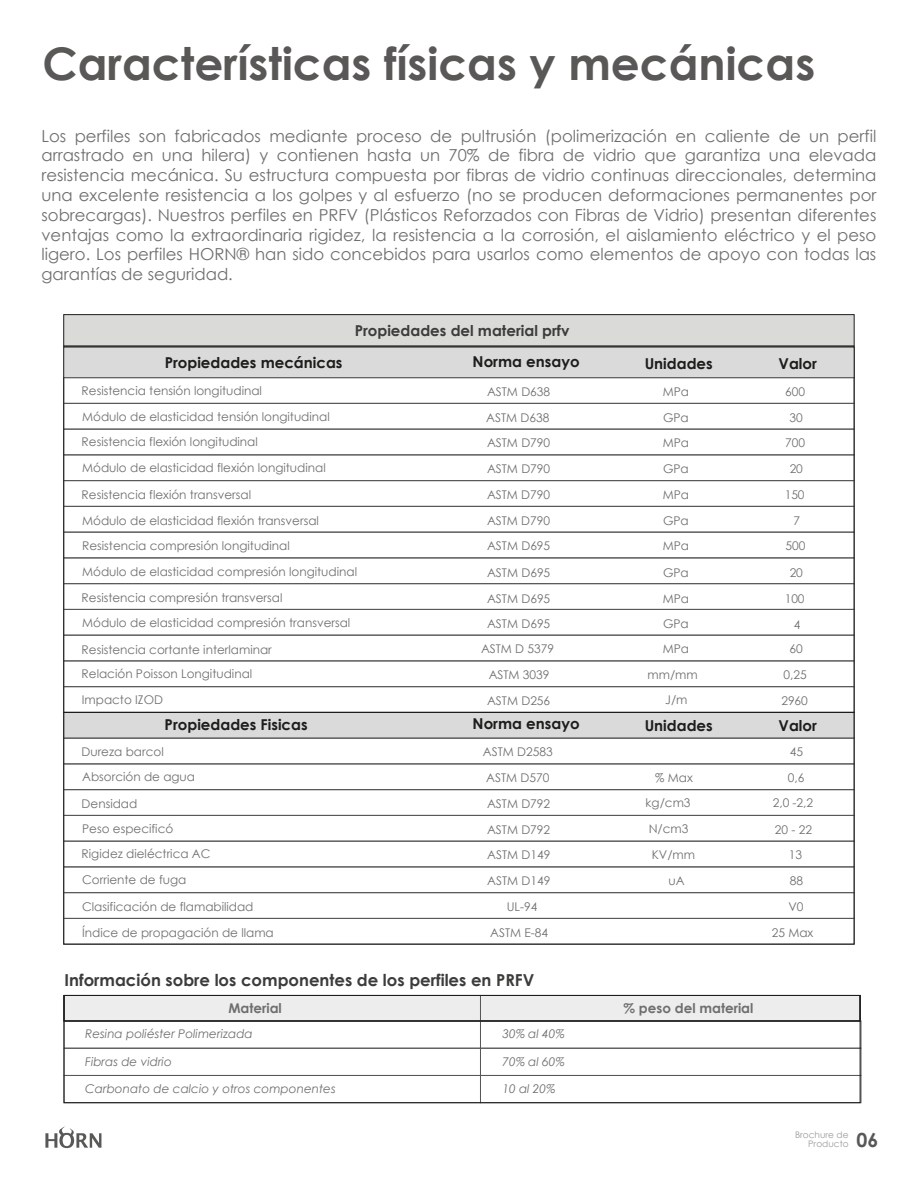
<style>
.page{position:relative;width:918px;height:1188px;background:#fff}
.page>*{position:absolute;margin:0;border:0;box-sizing:border-box;transform-origin:0 0}
.t1{font:700 45px "Century Gothic";color:#595857}
.t2{font:700 19.5px "Century Gothic";color:#585857}
.t3{font:16.5px/19.8px "Century Gothic";color:#706f6f;text-align:justify}
.t4{font:700 16.5px "Century Gothic";color:#3c3c3b}
.t5{font:700 15px "Century Gothic";color:#1d1d1b}
.t6{font:700 15px "Century Gothic";color:#3c3c3b}
.t7{font:700 13.5px "Century Gothic";color:#706f6f}
.t8{font:12px/25.8px "Century Gothic";color:#706f6f}
.t9{font:italic 12px "Century Gothic";color:#706f6f}
.t10{font:9px/9px "Century Gothic";color:#9d9b9b;text-align:right}
</style>
<div class="page">
<div style="left:63px;top:314px;width:792px;height:32px;background:#dadad9;border:1px solid #1d1d1b"></div>
<div style="left:63px;top:346px;width:792px;height:32px;border:1px solid #3c3c3b"></div>
<div style="left:64px;top:347px;width:790px;height:31px;background:#dadada"></div>
<div style="left:63px;top:377px;width:792px;height:27px;border:1px solid #575756"></div>
<div style="left:63px;top:403px;width:792px;height:27px;border:1px solid #575756"></div>
<div style="left:63px;top:429px;width:792px;height:26px;border:1px solid #575756"></div>
<div style="left:63px;top:454px;width:792px;height:27px;border:1px solid #575756"></div>
<div style="left:63px;top:532px;width:792px;height:26px;border:1px solid #575756"></div>
<div style="left:63px;top:558px;width:792px;height:26px;border:1px solid #575756"></div>
<div style="left:63px;top:583px;width:792px;height:27px;border:1px solid #575756"></div>
<div style="left:63px;top:609px;width:792px;height:27px;border:1px solid #575756"></div>
<div style="left:63px;top:635px;width:792px;height:26px;border:1px solid #575756"></div>
<div style="left:63px;top:661px;width:792px;height:26px;border:1px solid #575756"></div>
<div style="left:63px;top:686px;width:792px;height:27px;border:1px solid #575756"></div>
<div style="left:63px;top:712px;width:792px;height:27px;background:#dadada;border:1px solid #575756"></div>
<div style="left:63px;top:738px;width:792px;height:26px;border:1px solid #575756"></div>
<div style="left:63px;top:764px;width:792px;height:26px;border:1px solid #575756"></div>
<div style="left:63px;top:789px;width:792px;height:27px;border:1px solid #575756"></div>
<div style="left:63px;top:815px;width:792px;height:27px;border:1px solid #575756"></div>
<div style="left:63px;top:841px;width:792px;height:26px;border:1px solid #575756"></div>
<div style="left:63px;top:867px;width:792px;height:26px;border:1px solid #575756"></div>
<div style="left:63px;top:892px;width:792px;height:27px;border:1px solid #575756"></div>
<div style="left:63px;top:918px;width:792px;height:27px;border:1px solid #575756"></div>
<div style="left:63px;top:480px;width:792px;height:27px;border:1px solid #575756"></div>
<div style="left:63px;top:506px;width:792px;height:27px;border:1px solid #575756"></div>
<div style="left:63px;top:712px;width:792px;height:233px;border:1px solid #1d1d1b"></div>
<svg style="left:45px;top:1126px;width:56px;height:22px"></svg>
<div style="left:64px;top:995px;width:417px;height:26px;background:#ededed"></div>
<div style="left:480px;top:995px;width:380px;height:26px;background:#ededed;border:1px solid #575756"></div>
<div style="left:64px;top:1021px;width:417px;height:27px;border:1px solid #575756"></div>
<div style="left:480px;top:1021px;width:381px;height:27px;border:1px solid #575756"></div>
<div style="left:64px;top:1048px;width:417px;height:28px;border:1px solid #575756"></div>
<div style="left:480px;top:1048px;width:381px;height:28px;border:1px solid #575756"></div>
<div style="left:64px;top:1075px;width:417px;height:28px;border:1px solid #575756"></div>
<div style="left:480px;top:1075px;width:381px;height:28px;border:1px solid #575756"></div>
<div style="left:64px;top:995px;width:796px;height:108px;border:1px solid #1d1d1b"></div>
<div style="left:64px;top:995px;width:796px;height:26px;border:1px solid #1d1d1b"></div>
<h1 class="t1" style="left:43px;top:30px;width:774px">Características físicas y mecánicas</h1>
<p class="t3" style="left:41px;top:125px;width:836px">Los perfiles son fabricados mediante proceso de pultrusión (polimerización en caliente de un perfil arrastrado en una hilera) y contienen hasta un 70% de fibra de vidrio que garantiza una elevada resistencia mecánica. Su estructura compuesta por fibras de vidrio continuas direccionales, determina una excelente resistencia a los golpes y al esfuerzo (no se producen deformaciones permanentes por sobrecargas). Nuestros perfiles en PRFV (Plásticos Reforzados con Fibras de Vidrio) presentan diferentes ventajas como la extraordinaria rigidez, la resistencia a la corrosión, el aislamiento eléctrico y el peso ligero. Los perfiles HORN® han sido concebidos para usarlos como elementos de apoyo con todas las garantías de seguridad.</p>
<p class="t6" style="left:355px;top:319px;width:216px">Propiedades del material prfv</p>
<p class="t5" style="left:165px;top:351px;width:179px">Propiedades mecánicas</p>
<p class="t5" style="left:473px;top:350px;width:109px">Norma ensayo</p>
<p class="t5" style="left:645px;top:352px;width:70px">Unidades</p>
<p class="t8" style="left:486px;top:378px;width:66px;text-align:justify">ASTM D638<br>ASTM D638<br>ASTM D790<br>ASTM D790</p>
<p class="t8" style="left:663px;top:378px;width:28px;text-align:justify">MPa GPa MPa GPa</p>
<p class="t8" style="left:82px;top:377px;width:250px">Resistencia tensión longitudinal<br>Módulo de elasticidad tensión longitudinal Resistencia flexión longitudinal<br>Módulo de elasticidad flexión longitudinal</p>
<p class="t8" style="left:82px;top:482px;width:277px">Resistencia flexión transversal<br>Módulo de elasticidad flexión transversal Resistencia compresión longitudinal<br>Módulo de elasticidad compresión longitudinal Resistencia compresión transversal<br>Módulo de elasticidad compresión transversal</p>
<p class="t8" style="left:82px;top:661px;width:172px">Relación Poisson Longitudinal<br>Impacto IZOD</p>
<p class="t8" style="left:82px;top:636px;width:192px">Resistencia cortante interlaminar</p>
<p class="t8" style="left:487px;top:481px;width:65px">ASTM D790<br>ASTM D790</p>
<p class="t8" style="left:663px;top:481px;width:28px">MPa<br>GPa</p>
<p class="t8" style="left:487px;top:533px;width:65px">ASTM D695</p>
<p class="t8" style="left:663px;top:533px;width:28px">MPa</p>
<p class="t8" style="left:487px;top:560px;width:65px;text-align:justify">ASTM D695<br>ASTM D695<br>ASTM D695</p>
<p class="t8" style="left:663px;top:560px;width:28px;text-align:justify">GPa MPa GPa</p>
<p class="t8" style="left:481px;top:636px;width:75px">ASTM D 5379</p>
<p class="t8" style="left:663px;top:636px;width:28px">MPa</p>
<p class="t8" style="left:487px;top:662px;width:65px">ASTM 3039<br>ASTM D256</p>
<p class="t8" style="left:665px;top:661px;width:34px;text-indent:-18px">mm/mm<br>J/m</p>
<p class="t5" style="left:779px;top:352px;width:40px">Valor</p>
<p class="t8" style="left:785px;top:379px;width:22px;text-align:center">600<br>30<br>700<br>20<br>150<br>7</p>
<p class="t8" style="left:785px;top:533px;width:21px">500</p>
<p class="t8" style="left:785px;top:560px;width:21px;text-align:center">20<br>100<br>4</p>
<p class="t8" style="left:789px;top:636px;width:15px">60</p>
<p class="t8" style="left:781px;top:661px;width:28px;line-height:26.2px">0,25<br>2960</p>
<p class="t5" style="left:165px;top:713px;width:145px">Propiedades Fisicas</p>
<p class="t5" style="left:473px;top:712px;width:109px">Norma ensayo</p>
<p class="t5" style="left:645px;top:714px;width:70px">Unidades</p>
<p class="t5" style="left:779px;top:714px;width:40px">Valor</p>
<p class="t8" style="left:483px;top:739px;width:71px">ASTM D2583<br>ASTM D570<br>ASTM D792<br>ASTM D792</p>
<p class="t8" style="left:773px;top:739px;width:42px;text-align:center">45<br>0,6<br>2,0 -2,2<br>20 - 22<br>13<br>88</p>
<p class="t8" style="left:81px;top:740px;width:115px;line-height:24.6px">Dureza barcol<br>Absorción de agua</p>
<p class="t8" style="left:82px;top:791px;width:93px;line-height:24.6px">Densidad<br>Peso especificó</p>
<p class="t8" style="left:646px;top:765px;width:49px;line-height:24.5px;text-align:right">% Max kg/cm3</p>
<p class="t8" style="left:649px;top:816px;width:41px">N/cm3</p>
<p class="t8" style="left:82px;top:841px;width:130px">Rigidez dieléctrica AC<br>Corriente de fuga</p>
<p class="t8" style="left:82px;top:894px;width:193px;line-height:25.3px">Clasificación de flamabilidad<br>Índice de propagación de llama</p>
<p class="t8" style="left:487px;top:842px;width:65px">ASTM D149<br>ASTM D149</p>
<p class="t8" style="left:652px;top:841px;width:45px;line-height:26.2px;text-align:center">KV/mm uA</p>
<p class="t8" style="left:507px;top:894px;width:32px">UL-94</p>
<p class="t8" style="left:789px;top:894px;width:17px">V0</p>
<p class="t8" style="left:490px;top:919px;width:60px">ASTM E-84</p>
<p class="t8" style="left:772px;top:919px;width:43px">25 Max</p>
<h3 class="t4" style="left:65px;top:968px;width:471px">Información sobre los componentes de los perfiles en PRFV</h3>
<p class="t7" style="left:228px;top:998px;width:55px">Material</p>
<p class="t7" style="left:624px;top:998px;width:131px">% peso del material</p>
<p class="t9" style="left:85px;top:1026px;width:169px">Resina poliéster Polimerizada</p>
<p class="t9" style="left:502px;top:1026px;width:64px">30% al 40%</p>
<p class="t9" style="left:85px;top:1053px;width:88px">Fibras de vidrio</p>
<p class="t9" style="left:502px;top:1053px;width:64px">70% al 60%</p>
<p class="t9" style="left:85px;top:1080px;width:252px">Carbonato de calcio y otros componentes</p>
<p class="t9" style="left:502px;top:1080px;width:55px">10 al 20%</p>
<p class="t10" style="left:795px;top:1130px;width:55px">Brochure de<br>Producto</p>
<h2 class="t2" style="left:857px;top:1125px;width:23px">06</h2>
</div>
